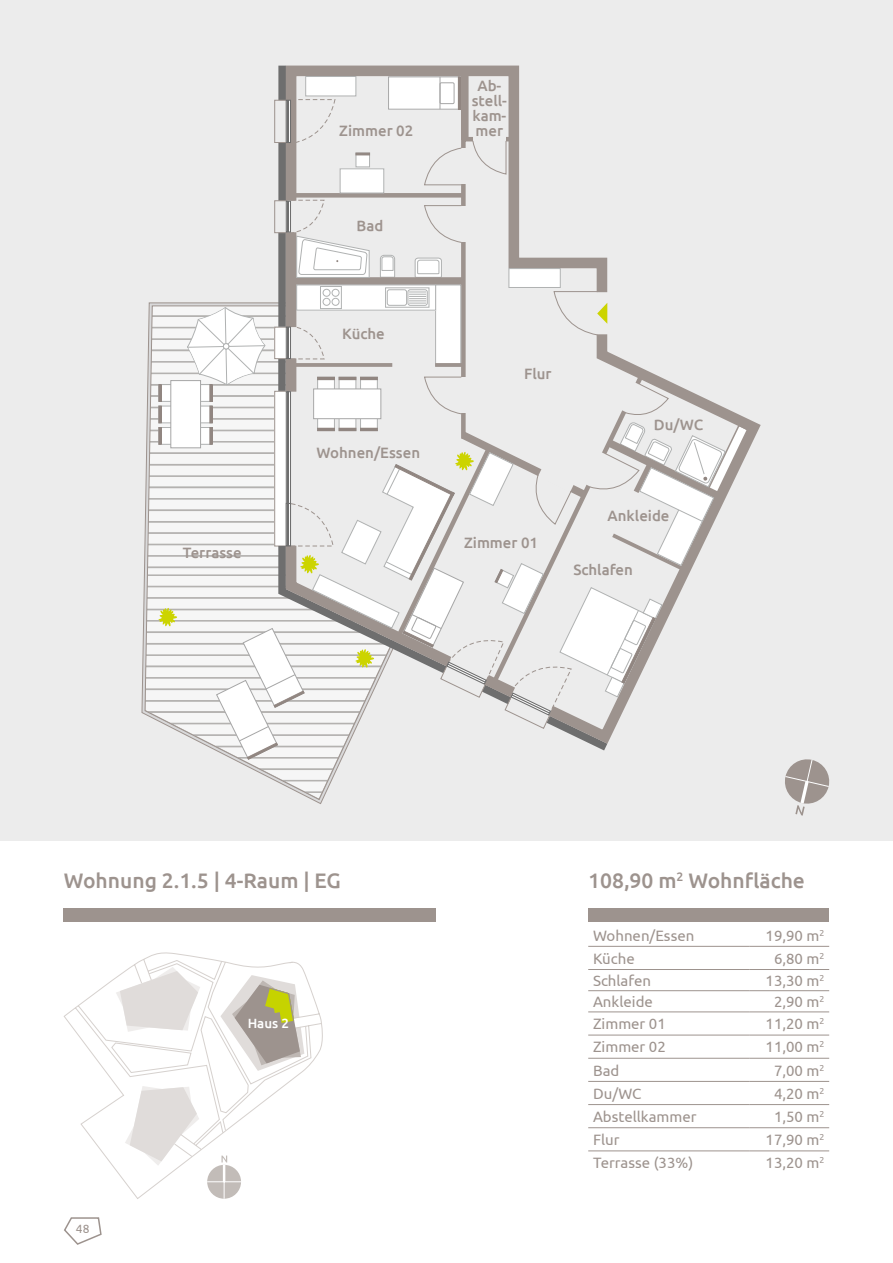
<style>
.page{position:relative;width:893px;height:1263px;background:#fff}
.page>*{position:absolute;margin:0;border:0;box-sizing:border-box;transform-origin:0 0}
.t1{font:500 21px "Ubuntu";color:#9d938e}
.t2{font:15px "Ubuntu";color:#9d938e}
.t3{font:500 15px/15px "Ubuntu";color:#9d938e;text-align:center}
.t4{font:500 13.35px "Ubuntu";color:#fff}
.t5{font:12px "Ubuntu";color:#9d938e}
</style>
<div class="page">
<div style="left:0;top:0;width:893px;height:841px;background:#ececec"></div>
<div style="left:64px;top:908px;width:372px;height:14px;background:#9d938e"></div>
<div style="left:588px;top:908px;width:241px;height:14px;background:#9d938e"></div>
<div style="left:278px;top:66px;width:8px;height:34px;background:#6e6e6e"></div>
<svg style="left:280px;top:65px;width:481px;height:380px"></svg>
<div style="left:461px;top:71px;width:8px;height:69px;background:#9d938e"></div>
<div style="left:389px;top:77px;width:71px;height:32px;background:#fff"></div>
<div style="left:388px;top:76px;width:73px;height:34px;border:1px solid #a6a6a6"></div>
<div style="left:440px;top:82px;width:14px;height:22px;border:1px solid #a6a6a6"></div>
<hr style="left:440px;top:77px;width:1px;height:32px;background:#a6a6a6">
<div style="left:458px;top:76px;width:3px;height:34px;border:1px solid #918681"></div>
<div style="left:306px;top:76px;width:50px;height:20px;background:#fff"></div>
<div style="left:305px;top:76px;width:51px;height:20px;border:1px solid #b0b2b2"></div>
<svg style="left:142px;top:99px;width:609px;height:703px"></svg>
<div style="left:509px;top:269px;width:51px;height:18px;background:#fff"></div>
<div style="left:509px;top:268px;width:52px;height:20px;border:1px solid #b0b2b2"></div>
<svg style="left:64px;top:952px;width:259px;height:247px"></svg>
<svg style="left:116px;top:967px;width:84px;height:65px"></svg>
<svg style="left:220px;top:975px;width:85px;height:96px"></svg>
<div style="left:207px;top:1165px;width:34px;height:34px;background:#c2bcb8;border-radius:50%"></div>
<hr style="left:224px;top:1165px;width:1px;height:34px;background:#fff">
<hr style="left:207px;top:1181px;width:34px;height:1px;background:#fff">
<svg style="left:221px;top:1155px;width:6px;height:27px"></svg>
<svg style="left:785px;top:759px;width:45px;height:57px"></svg>
<hr style="left:588px;top:946px;width:161px;height:1px;background:#9d938e">
<hr style="left:749px;top:946px;width:80px;height:1px;background:#9d938e">
<hr style="left:588px;top:969px;width:161px;height:1px;background:#9d938e">
<hr style="left:749px;top:969px;width:80px;height:1px;background:#9d938e">
<hr style="left:588px;top:990px;width:161px;height:1px;background:#9d938e">
<hr style="left:749px;top:990px;width:80px;height:1px;background:#9d938e">
<hr style="left:588px;top:1011px;width:161px;height:1px;background:#9d938e">
<hr style="left:749px;top:1011px;width:80px;height:1px;background:#9d938e">
<hr style="left:588px;top:1035px;width:161px;height:1px;background:#9d938e">
<hr style="left:749px;top:1035px;width:80px;height:1px;background:#9d938e">
<hr style="left:588px;top:1058px;width:161px;height:1px;background:#9d938e">
<hr style="left:749px;top:1058px;width:80px;height:1px;background:#9d938e">
<hr style="left:588px;top:1081px;width:161px;height:1px;background:#9d938e">
<hr style="left:749px;top:1081px;width:80px;height:1px;background:#9d938e">
<hr style="left:588px;top:1104px;width:161px;height:1px;background:#9d938e">
<hr style="left:749px;top:1104px;width:80px;height:1px;background:#9d938e">
<hr style="left:588px;top:1127px;width:161px;height:1px;background:#9d938e">
<hr style="left:749px;top:1127px;width:80px;height:1px;background:#9d938e">
<hr style="left:588px;top:1150px;width:161px;height:1px;background:#9d938e">
<hr style="left:749px;top:1150px;width:80px;height:1px;background:#9d938e">
<svg style="left:64px;top:1217px;width:38px;height:28px"></svg>
<p class="t3" style="left:183px;top:544px;width:60px">Terrasse</p>
<p class="t3" style="left:339px;top:123px;width:76px">Zimmer 02</p>
<p class="t3" style="left:357px;top:217px;width:28px">Bad</p>
<p class="t3" style="left:342px;top:325px;width:44px">Küche</p>
<p class="t3" style="left:316px;top:445px;width:105px">Wohnen/Essen</p>
<p class="t3" style="left:472px;top:77px;width:37px">Ab&shy;stell&shy;kam&shy;mer</p>
<p class="t3" style="left:524px;top:366px;width:29px">Flur</p>
<p class="t3" style="left:654px;top:416px;width:51px">Du/WC</p>
<p class="t3" style="left:464px;top:535px;width:76px">Zimmer 01</p>
<p class="t3" style="left:608px;top:508px;width:63px">Ankleide</p>
<p class="t3" style="left:573px;top:562px;width:61px">Schlafen</p>
<h1 class="t1" style="left:64px;top:867px;width:278px">Wohnung 2.1.5 | 4-Raum | EG</h1>
<p class="t5" style="left:76px;top:1221px;width:15px">48</p>
<p class="t4" style="left:248px;top:1015px;width:43px">Haus 2</p>
<h1 class="t1" style="left:588px;top:867px;width:218px">108,90 m<sup>2</sup> Wohnfläche</h1>
<p class="t2" style="left:593px;top:926px;width:103px">Wohnen/Essen</p>
<p class="t2" style="left:766px;top:926px;width:60px">19,90 m<sup>2</sup></p>
<p class="t2" style="left:593px;top:949px;width:43px">Küche</p>
<p class="t2" style="left:774px;top:949px;width:52px">6,80 m<sup>2</sup></p>
<p class="t2" style="left:593px;top:971px;width:60px">Schlafen</p>
<p class="t2" style="left:766px;top:971px;width:60px">13,30 m<sup>2</sup></p>
<p class="t2" style="left:593px;top:993px;width:61px">Ankleide</p>
<p class="t2" style="left:774px;top:993px;width:52px">2,90 m<sup>2</sup></p>
<p class="t2" style="left:593px;top:1015px;width:74px">Zimmer 01</p>
<p class="t2" style="left:766px;top:1015px;width:60px">11,20 m<sup>2</sup></p>
<p class="t2" style="left:593px;top:1038px;width:74px">Zimmer 02</p>
<p class="t2" style="left:766px;top:1038px;width:60px">11,00 m<sup>2</sup></p>
<p class="t2" style="left:593px;top:1061px;width:28px">Bad</p>
<p class="t2" style="left:774px;top:1061px;width:52px">7,00 m<sup>2</sup></p>
<p class="t2" style="left:593px;top:1084px;width:50px">Du/WC</p>
<p class="t2" style="left:774px;top:1084px;width:52px">4,20 m<sup>2</sup></p>
<p class="t2" style="left:593px;top:1107px;width:105px">Abstellkammer</p>
<p class="t2" style="left:774px;top:1107px;width:52px">1,50 m<sup>2</sup></p>
<p class="t2" style="left:593px;top:1131px;width:28px">Flur</p>
<p class="t2" style="left:766px;top:1131px;width:60px">17,90 m<sup>2</sup></p>
<p class="t2" style="left:593px;top:1154px;width:102px">Terrasse (33%)</p>
<p class="t2" style="left:766px;top:1154px;width:60px">13,20 m<sup>2</sup></p>
</div>
